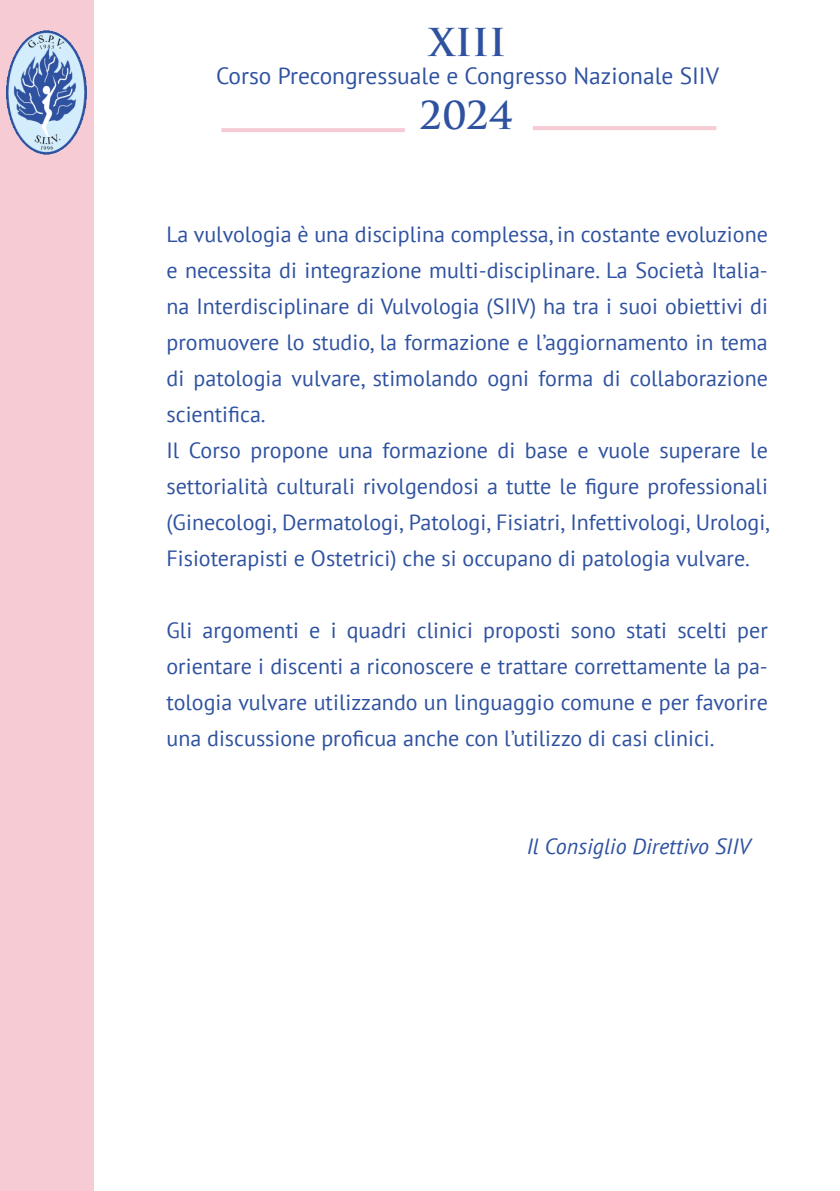
<style>
.page{position:relative;width:840px;height:1191px;background:#fff}
.page>*{position:absolute;margin:0;border:0;box-sizing:border-box;transform-origin:0 0}
.t1{font:700 37.4px "Trajan";color:#2f52a0}
.t2{font:23.4px "PT Sans";color:#2f52a0}
.t3{font:22px/36px "PT Sans";color:#2f52a0;text-align:justify}
.t4{font:italic 22px "PT Sans";color:#2f52a0}
</style>
<div class="page">
<div style="left:0;top:0;width:93px;height:1191px;background:#f6cbd4"></div>
<img style="left:6px;top:30px;width:81px;height:125px">
<hr style="left:532px;top:126px;width:184px;height:4px;background:#f6cbd4">
<hr style="left:221px;top:128px;width:183px;height:4px;background:#f6cbd4">
<p class="t1" style="left:428px;top:19px;width:79px">XIII</p>
<p class="t2" style="left:216px;top:61px;width:504px">Corso Precongressuale e Congresso Nazionale SIIV</p>
<p class="t1" style="left:420px;top:92px;width:95px">2024</p>
<p class="t3" style="left:166px;top:216px;width:602px">La vulvologia è una disciplina complessa, in costante evoluzione e necessita di integrazione multi-disciplinare. La Società Italia&shy;na Interdisciplinare di Vulvologia (SIIV) ha tra i suoi obiettivi di promuovere lo studio, la formazione e l’aggiornamento in tema di patologia vulvare, stimolando ogni forma di collaborazione scientifica.</p>
<p class="t3" style="left:166px;top:432px;width:604px">Il Corso propone una formazione di base e vuole superare le settorialità culturali rivolgendosi a tutte le figure professionali (Ginecologi, Dermatologi, Patologi, Fisiatri, Infettivologi, Urologi, Fisioterapisti e Ostetrici) che si occupano di patologia vulvare.</p>
<p class="t3" style="left:166px;top:612px;width:602px">Gli argomenti e i quadri clinici proposti sono stati scelti per orientare i discenti a riconoscere e trattare correttamente la pa&shy;tologia vulvare utilizzando un linguaggio comune e per favorire una discussione proficua anche con l’utilizzo di casi clinici.</p>
<p class="t4" style="left:526px;top:832px;width:225px">Il Consiglio Direttivo SIIV</p>
</div>
